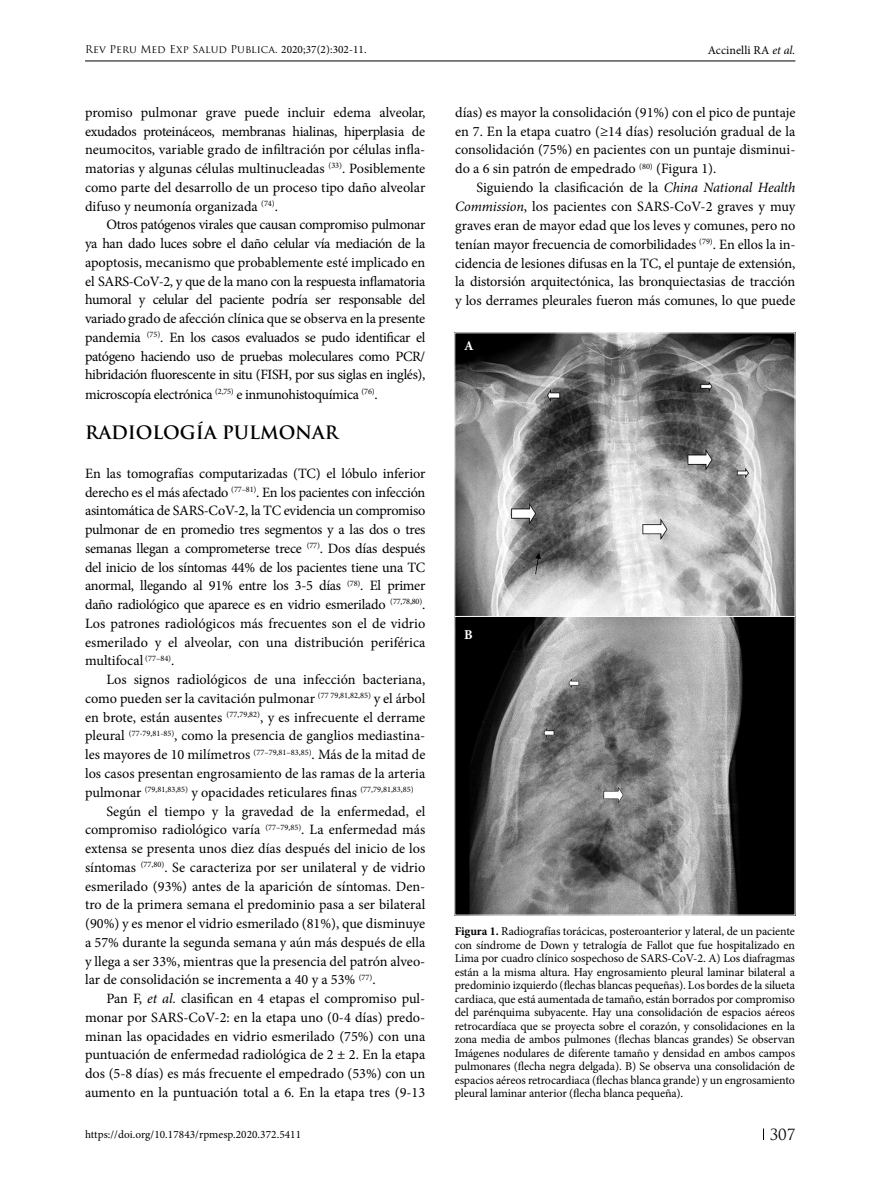
<style>
.page{position:relative;width:872px;height:1183px;background:#fff}
.page>*{position:absolute;margin:0;border:0;box-sizing:border-box;transform-origin:0 0}
.SUBTITULO_RPMESP{font:700 18px "Trajan Pro";color:#000}
.t1{font:15px "Trajan Pro";color:#000}
.TEXTO_GENERAL_CON_SA{font:14.25px/18.8px "Minion Pro";letter-spacing:-.005em;color:#000;text-align:justify}
._1ER_PARRAFO_TEXTO_G{font:14.25px/18.8px "Minion Pro";color:#000;text-align:justify}
.TEXTO_RESUMEN{font:700 13.5px "Minion Pro";color:#fff}
.t2{font:12px/13.5px "Minion Pro";letter-spacing:-.01em;color:#000;text-align:justify}
.t3{font:11.25px "Minion Pro";letter-spacing:.005em;color:#000}
.t4{font:10.5px "Trajan Pro";letter-spacing:.005em;color:#000}
.s1{font-family:"Minion Pro";font-size:11.25px}
.s2{font-style:italic}
.s3{font-weight:700}
</style>
<div class="page">
<hr style="left:85px;top:61px;width:710px;height:1px;background:#000">
<img style="left:456px;top:334px;width:337px;height:579px">
<div style="left:454px;top:332px;width:341px;height:285px;border:1px solid #fff"></div>
<div style="left:454px;top:616px;width:341px;height:299px;border:1px solid #fff"></div>
<p class="t4" style="left:85px;top:43px;width:283px">Rev Peru Med Exp Salud Publica. <span class="s1">2020;37(2):302-11.</span></p>
<p class="t2" style="left:708px;top:43px;width:89px">Accinelli RA <span class="s2">et al.</span></p>
<p class="TEXTO_GENERAL_CON_SA" style="left:85px;top:103px;width:342px">promiso pulmonar grave puede incluir edema alveolar, exudados proteináceos, membranas hialinas, hiperplasia de neumocitos, variable grado de infiltración por células infla&shy;matorias y algunas células multinucleadas <sup>(33)</sup>. Posiblemente como parte del desarrollo de un proceso tipo daño alveolar difuso y neumonía organizada <sup>(74)</sup>.</p>
<p class="TEXTO_GENERAL_CON_SA" style="left:85px;top:215px;width:342px;text-indent:21px">Otros patógenos virales que causan compromiso pulmonar ya han dado luces sobre el daño celular vía mediación de la apoptosis, mecanismo que probablemente esté implicado en el SARS-CoV-2, y que de la mano con la respuesta inflamatoria humoral y celular del paciente podría ser responsable del variado grado de afección clínica que se observa en la presente pandemia <sup>(75)</sup>. En los casos evaluados se pudo identificar el patógeno haciendo uso de pruebas moleculares como PCR/ hibridación fluorescente in situ (FISH, por sus siglas en inglés), microscopía electrónica <sup>(2,75)</sup> e inmunohistoquímica <sup>(76)</sup>.</p>
<p class="SUBTITULO_RPMESP" style="left:85px;top:421px;width:255px">RADIOLOGÍA PULMONAR</p>
<p class="_1ER_PARRAFO_TEXTO_G" style="left:85px;top:464px;width:342px">En las tomografías computarizadas (TC) el lóbulo inferior derecho es el más afectado <sup>(77–81)</sup>. En los pacientes con infección asintomática de SARS-CoV-2, la TC evidencia un compromiso pulmonar de en promedio tres segmentos y a las dos o tres semanas llegan a comprometerse trece <sup>(77)</sup>. Dos días después del inicio de los síntomas 44% de los pacientes tiene una TC anormal, llegando al 91% entre los 3-5 días <sup>(78)</sup>. El primer daño radiológico que aparece es en vidrio esmerilado <sup>(77,78,80)</sup>.<br>Los patrones radiológicos más frecuentes son el de vidrio esmerilado y el alveolar, con una distribución periférica multifocal <sup>(77–84)</sup>.</p>
<p class="TEXTO_GENERAL_CON_SA" style="left:85px;top:670px;width:342px;text-indent:21px">Los signos radiológicos de una infección bacteriana, como pueden ser la cavitación pulmonar <sup>(77</sup> <sup>79,81,82,85)</sup> y el árbol en brote, están ausentes <sup>(77,79,82)</sup>, y es infrecuente el derrame pleural <sup>(77‑79,81‑85)</sup>, como la presencia de ganglios mediastina&shy;les mayores de 10 milímetros <sup>(77–79,81–83,85)</sup>. Más de la mitad de los casos presentan engrosamiento de las ramas de la arteria pulmonar <sup>(79,81,83,85)</sup> y opacidades reticulares finas <sup>(77,79,81,83,85)</sup></p>
<p class="TEXTO_GENERAL_CON_SA" style="left:85px;top:801px;width:342px;text-indent:21px">Según el tiempo y la gravedad de la enfermedad, el compromiso radiológico varía <sup>(77–79,85)</sup>. La enfermedad más extensa se presenta unos diez días después del inicio de los síntomas <sup>(77,80)</sup>. Se caracteriza por ser unilateral y de vidrio esmerilado (93%) antes de la aparición de síntomas. Den&shy;tro de la primera semana el predominio pasa a ser bilateral (90%) y es menor el vidrio esmerilado (81%), que disminuye a 57% durante la segunda semana y aún más después de ella y llega a ser 33%, mientras que la presencia del patrón alveo&shy;lar de consolidación se incrementa a 40 y a 53% <sup>(77)</sup>.</p>
<p class="TEXTO_GENERAL_CON_SA" style="left:85px;top:989px;width:342px;text-indent:21px">Pan F, <span class="s2">et al.</span> clasifican en 4 etapas el compromiso pul&shy;monar por SARS-CoV-2: en la etapa uno (0‑4 días) predo&shy;minan las opacidades en vidrio esmerilado (75%) con una puntuación de enfermedad radiológica de 2 ± 2. En la etapa dos (5-8 días) es más frecuente el empedrado (53%) con un aumento en la puntuación total a 6. En la etapa tres (9-13</p>
<p class="TEXTO_GENERAL_CON_SA" style="left:455px;top:103px;width:342px">días) es mayor la consolidación (91%) con el pico de puntaje en 7. En la etapa cuatro (≥14 días) resolución gradual de la consolidación (75%) en pacientes con un puntaje disminui&shy;do a 6 sin patrón de empedrado <sup>(80)</sup> (Figura 1).</p>
<p class="TEXTO_GENERAL_CON_SA" style="left:455px;top:178px;width:342px;text-indent:21px">Siguiendo la clasificación de la <span class="s2">China National Health Commission</span>, los pacientes con SARS-CoV-2 graves y muy graves eran de mayor edad que los leves y comunes, pero no tenían mayor frecuencia de comorbilidades <sup>(79)</sup>. En ellos la in&shy;cidencia de lesiones difusas en la TC, el puntaje de extensión, la distorsión arquitectónica, las bronquiectasias de tracción y los derrames pleurales fueron más comunes, lo que puede</p>
<p class="TEXTO_RESUMEN" style="left:464px;top:336px;width:11px">A</p>
<p class="TEXTO_RESUMEN" style="left:464px;top:625px;width:10px">B</p>
<p class="t2" style="left:455px;top:924px;width:342px"><span class="s3">Figura 1.</span> Radiografías torácicas, posteroanterior y lateral, de un paciente con síndrome de Down y tetralogía de Fallot que fue hospitalizado en Lima por cuadro clínico sospechoso de SARS-CoV-2. A) Los diafragmas están a la misma altura. Hay engrosamiento pleural laminar bilateral a predominio izquierdo (flechas blancas pequeñas). Los bordes de la silueta cardiaca, que está aumentada de tamaño, están borrados por compromiso del parénquima subyacente. Hay una consolidación de espacios aéreos retrocardíaca que se proyecta sobre el corazón, y consolidaciones en la zona media de ambos pulmones (flechas blancas grandes) Se observan Imágenes nodulares de diferente tamaño y densidad en ambos campos pulmonares (flecha negra delgada). B) Se observa una consolidación de espacios aéreos retrocardiaca (flechas blanca grande) y un engrosamiento pleural laminar anterior (flecha blanca pequeña).</p>
<p class="t3" style="left:85px;top:1126px;width:217px">https://doi.org/10.17843/rpmesp.2020.372.5411</p>
<p class="t1" style="left:769px;top:1124px;width:27px">307</p>
</div>
